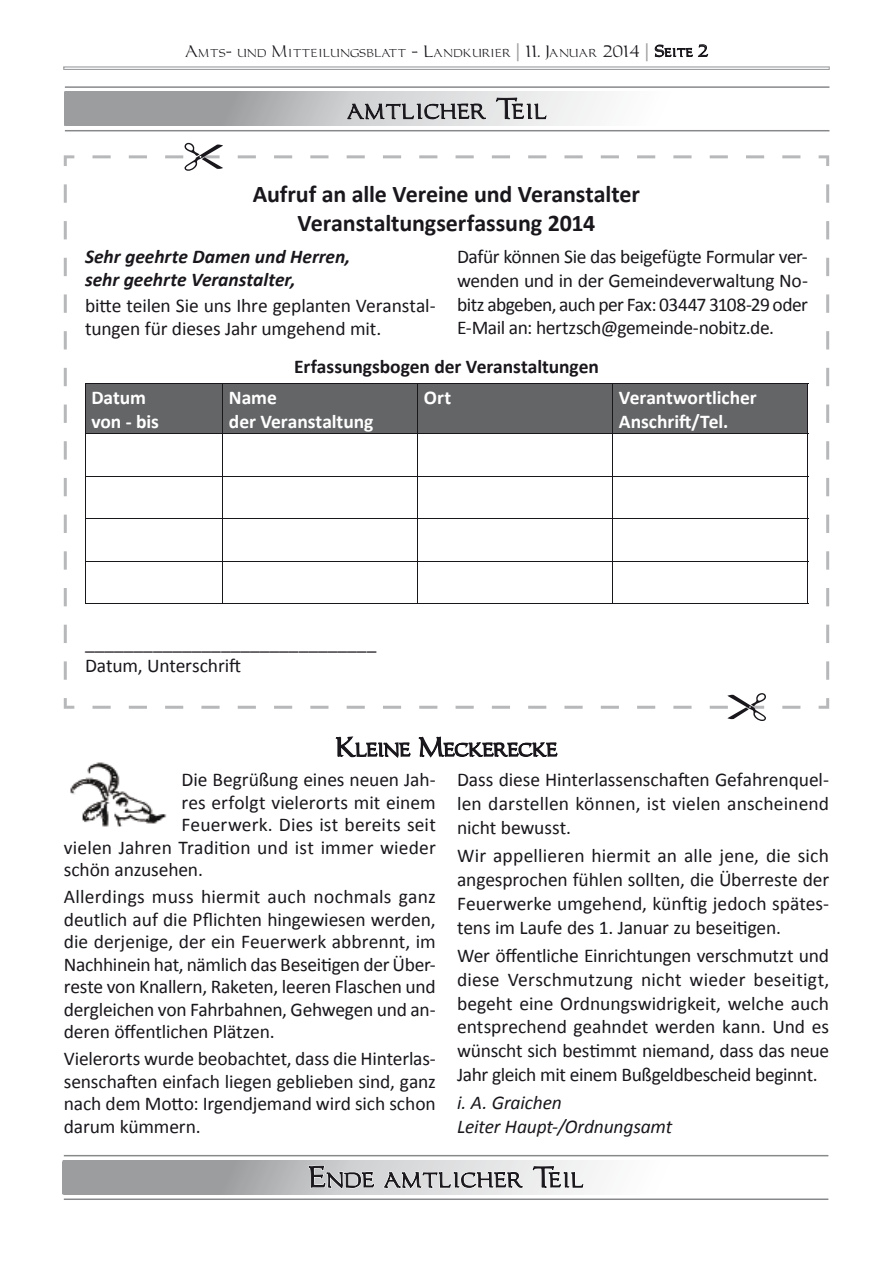
<style>
.page{position:relative;width:893px;height:1263px;background:#fff}
.page>*{position:absolute;margin:0;border:0;box-sizing:border-box;transform-origin:0 0}
.t1{font:700 24px/28.8px "Calibri";letter-spacing:-.005em;color:#1a171c;text-align:center}
.t2{font:19.5px/23.9px "Calibri";letter-spacing:-.01em;color:#1a171c;text-align:justify}
.t3{font:19.5px "Calibri";letter-spacing:.01em;color:#1a171c}
.t4{font:700 19.5px/23.4px "Calibri";letter-spacing:-.005em;color:#fff}
.t5{font:italic 700 19.5px/22.2px "Calibri";letter-spacing:-.005em;color:#1a171c}
.t6{font:italic 19.5px/23.9px "Calibri";letter-spacing:-.01em;color:#1a171c}
.t7{font:700 19.5px "Calibri";letter-spacing:-.005em;color:#1a171c}
.t8{font:15px "Carleton";color:#1a171c}
.s1{font-size:18px;color:#9d9ea0}
</style>
<div class="page">
<svg style="left:63px;top:66px;width:767px;height:4px"></svg>
<svg style="left:655px;top:44px;width:53px;height:14px"></svg>
<svg style="left:64px;top:184px;width:765px;height:525px"></svg>
<div style="left:86px;top:384px;width:721px;height:49px;background:#646567"></div>
<hr style="left:85px;top:383px;width:138px;height:1px;background:#1a171c">
<hr style="left:85px;top:384px;width:1px;height:49px;background:#1a171c">
<hr style="left:223px;top:383px;width:195px;height:1px;background:#1a171c">
<hr style="left:223px;top:384px;width:1px;height:49px;background:#1a171c">
<hr style="left:418px;top:383px;width:195px;height:1px;background:#1a171c">
<hr style="left:418px;top:384px;width:1px;height:49px;background:#1a171c">
<hr style="left:613px;top:383px;width:195px;height:1px;background:#1a171c">
<hr style="left:613px;top:384px;width:1px;height:49px;background:#1a171c">
<hr style="left:807px;top:384px;width:1px;height:49px;background:#1a171c">
<hr style="left:85px;top:433px;width:138px;height:1px;background:#1a171c">
<hr style="left:85px;top:434px;width:1px;height:42px;background:#1a171c">
<hr style="left:223px;top:433px;width:195px;height:1px;background:#1a171c">
<hr style="left:223px;top:434px;width:1px;height:42px;background:#1a171c">
<hr style="left:418px;top:433px;width:195px;height:1px;background:#1a171c">
<hr style="left:418px;top:434px;width:1px;height:42px;background:#1a171c">
<hr style="left:613px;top:433px;width:195px;height:1px;background:#1a171c">
<hr style="left:613px;top:434px;width:1px;height:42px;background:#1a171c">
<hr style="left:807px;top:434px;width:1px;height:42px;background:#1a171c">
<hr style="left:85px;top:476px;width:138px;height:1px;background:#1a171c">
<hr style="left:85px;top:476px;width:1px;height:42px;background:#1a171c">
<hr style="left:223px;top:476px;width:195px;height:1px;background:#1a171c">
<hr style="left:223px;top:476px;width:1px;height:42px;background:#1a171c">
<hr style="left:418px;top:476px;width:195px;height:1px;background:#1a171c">
<hr style="left:418px;top:476px;width:1px;height:42px;background:#1a171c">
<hr style="left:613px;top:476px;width:195px;height:1px;background:#1a171c">
<hr style="left:613px;top:476px;width:1px;height:42px;background:#1a171c">
<hr style="left:807px;top:476px;width:1px;height:42px;background:#1a171c">
<hr style="left:85px;top:518px;width:138px;height:1px;background:#1a171c">
<hr style="left:85px;top:519px;width:1px;height:42px;background:#1a171c">
<hr style="left:223px;top:518px;width:195px;height:1px;background:#1a171c">
<hr style="left:223px;top:519px;width:1px;height:42px;background:#1a171c">
<hr style="left:418px;top:518px;width:195px;height:1px;background:#1a171c">
<hr style="left:418px;top:519px;width:1px;height:42px;background:#1a171c">
<hr style="left:613px;top:518px;width:195px;height:1px;background:#1a171c">
<hr style="left:613px;top:519px;width:1px;height:42px;background:#1a171c">
<hr style="left:807px;top:519px;width:1px;height:42px;background:#1a171c">
<hr style="left:85px;top:561px;width:138px;height:1px;background:#1a171c">
<hr style="left:85px;top:561px;width:1px;height:42px;background:#1a171c">
<hr style="left:223px;top:561px;width:195px;height:1px;background:#1a171c">
<hr style="left:223px;top:561px;width:1px;height:42px;background:#1a171c">
<hr style="left:418px;top:561px;width:195px;height:1px;background:#1a171c">
<hr style="left:418px;top:561px;width:1px;height:42px;background:#1a171c">
<hr style="left:613px;top:561px;width:195px;height:1px;background:#1a171c">
<hr style="left:613px;top:561px;width:1px;height:42px;background:#1a171c">
<hr style="left:807px;top:561px;width:1px;height:42px;background:#1a171c">
<hr style="left:85px;top:603px;width:138px;height:1px;background:#1a171c">
<hr style="left:223px;top:603px;width:195px;height:1px;background:#1a171c">
<hr style="left:418px;top:603px;width:195px;height:1px;background:#1a171c">
<hr style="left:613px;top:603px;width:195px;height:1px;background:#1a171c">
<svg style="left:727px;top:693px;width:39px;height:28px"></svg>
<hr style="left:65px;top:86px;width:764px;height:2px;background:#87888a">
<svg style="left:64px;top:92px;width:765px;height:79px"></svg>
<hr style="left:64px;top:1155px;width:764px;height:1px;background:#87888a">
<svg style="left:63px;top:1160px;width:765px;height:40px"></svg>
<svg style="left:335px;top:596px;width:76px;height:162px"></svg>
<svg style="left:417px;top:596px;width:141px;height:162px"></svg>
<img style="left:70px;top:762px;width:97px;height:65px">
<p class="t8" style="left:185px;top:42px;width:524px">Amts- und Mitteilungsblatt – Landkurier <span class="s1">|</span> 11. Januar 2014 <span class="s1">|</span> Seite 2</p>
<p class="t1" style="left:253px;top:180px;width:389px">Aufruf an alle Vereine und Veranstalter<br>Veranstaltungserfassung 2014</p>
<p class="t5" style="left:85px;top:246px;width:267px">Sehr geehrte Damen und Herren, sehr geehrte Veranstalter,</p>
<p class="t2" style="left:85px;top:294px;width:352px;line-height:22.5px">bitte teilen Sie uns Ihre geplanten Veranstal&shy;tungen für dieses Jahr umgehend mit.</p>
<p class="t2" style="left:457px;top:245px;width:352px">Dafür können Sie das beigefügte Formular ver&shy;wenden und in der Gemeindeverwaltung No&shy;bitz abgeben, auch per Fax: 03447 3108-29 oder E-Mail an: hertzsch@gemeinde-nobitz.de.</p>
<p class="t7" style="left:294px;top:354px;width:306px">Erfassungsbogen der Veranstaltungen</p>
<p class="t4" style="left:91px;top:386px;width:69px">Datum von - bis</p>
<p class="t4" style="left:229px;top:386px;width:146px">Name<br>der Veranstaltung</p>
<p class="t4" style="left:424px;top:386px;width:29px">Ort</p>
<p class="t4" style="left:619px;top:386px;width:139px">Verantwortlicher<br>Anschrift/Tel.</p>
<p class="t2" style="left:85px;top:631px;width:293px;line-height:23.4px">______________________________<br>Datum, Unterschrift</p>
<p class="t2" style="left:182px;top:768px;width:256px">Die Begrüßung eines neuen Jah-</p>
<p class="t2" style="left:182px;top:791px;width:256px">res erfolgt vielerorts mit einem</p>
<p class="t3" style="left:182px;top:813px;width:256px">Feuerwerk. Dies ist bereits seit</p>
<p class="t3" style="left:64px;top:835px;width:374px">vielen Jahren Tradition und ist immer wieder</p>
<p class="t2" style="left:64px;top:858px;width:141px">schön anzusehen.</p>
<p class="t2" style="left:64px;top:885px;width:374px;line-height:22.5px">Allerdings muss hiermit auch nochmals ganz deutlich auf die Pflichten hingewiesen werden, die derjenige, der ein Feuerwerk abbrennt, im Nachhinein hat, nämlich das Beseitigen der Über&shy;reste von Knallern, Raketen, leeren Flaschen und dergleichen von Fahrbahnen, Gehwegen und an&shy;deren öffentlichen Plätzen.</p>
<p class="t2" style="left:64px;top:1047px;width:374px;line-height:22.8px">Vielerorts wurde beobachtet, dass die Hinterlas&shy;senschaften einfach liegen geblieben sind, ganz nach dem Motto: Irgendjemand wird sich schon darum kümmern.</p>
<p class="t2" style="left:457px;top:768px;width:374px">Dass diese Hinterlassenschaften Gefahrenquel&shy;len darstellen können, ist vielen anscheinend nicht bewusst.</p>
<p class="t2" style="left:457px;top:844px;width:374px">Wir appellieren hiermit an alle jene, die sich angesprochen fühlen sollten, die Überreste der Feuerwerke umgehend, künftig jedoch spätes&shy;tens im Laufe des 1. Januar zu beseitigen.</p>
<p class="t2" style="left:457px;top:943px;width:374px">Wer öffentliche Einrichtungen verschmutzt und diese Verschmutzung nicht wieder beseitigt, begeht eine Ordnungswidrigkeit, welche auch entsprechend geahndet werden kann. Und es wünscht sich bestimmt niemand, dass das neue Jahr gleich mit einem Bußgeldbescheid beginnt.</p>
<p class="t6" style="left:457px;top:1090px;width:217px">i. A. Graichen<br>Leiter Haupt-/Ordnungsamt</p>
</div>
